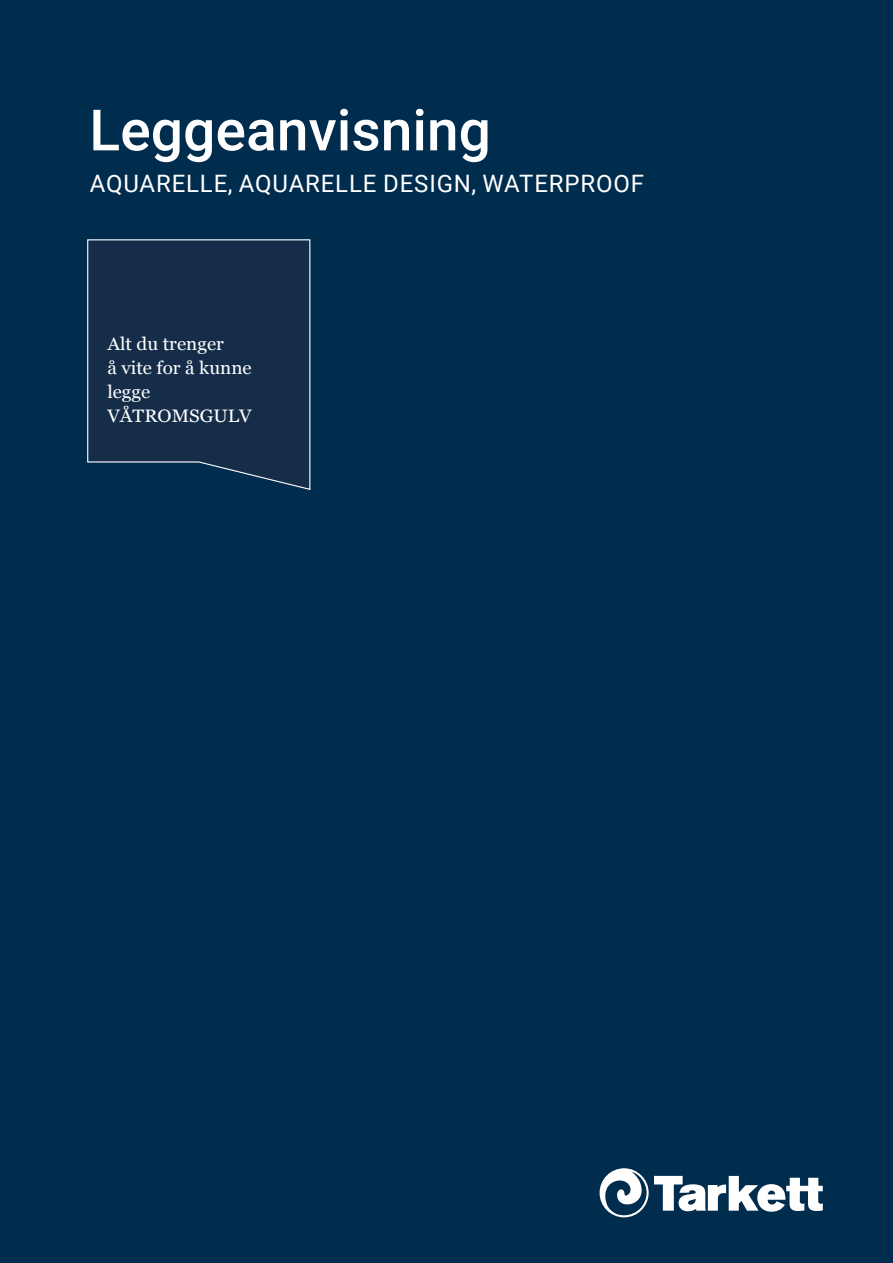
<style>
.page{position:relative;width:893px;height:1263px;background:#002c4d}
.page>*{position:absolute;margin:0;border:0;box-sizing:border-box;transform-origin:0 0}
.t1{font:500 57px "Roboto";color:#fff}
.t2{font:24px "Roboto";letter-spacing:.035em;color:#fff}
.t3{font:18px/24px "Georgia";color:#fff;scale:1.05 1}
</style>
<div class="page">
<svg style="left:87px;top:239px;width:224px;height:251px;background:#203854"></svg>
<svg style="left:600px;top:1168px;width:223px;height:49px"></svg>
<h1 class="t1" style="left:89px;top:90px;width:403px">Leggeanvisning</h1>
<h2 class="t2" style="left:90px;top:167px;width:556px">AQUARELLE, AQUARELLE DESIGN, WATERPROOF</h2>
<p class="t3" style="left:107px;top:333px;width:139px">Alt du trenger<br>å vite for å kunne legge<br>VÅTROMSGULV</p>
</div>
